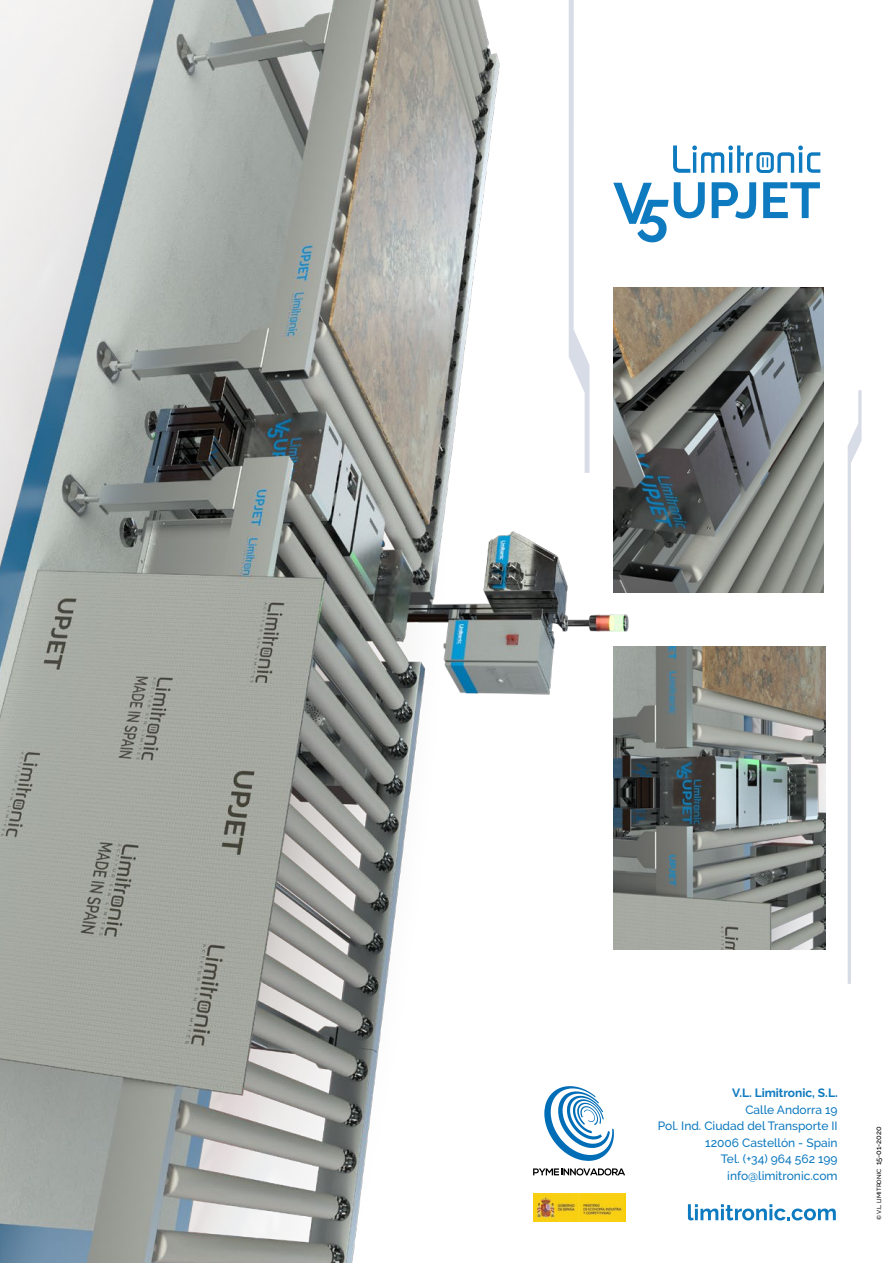
<style>
.page{position:relative;width:893px;height:1263px;background:#fff}
.page>*{position:absolute;margin:0;border:0;box-sizing:border-box;transform-origin:0 0}
.t1{font:500 12px/16.5px "Raleway";color:#0e7abf;text-align:right}
.t2{font:700 12px "Raleway";color:#0e7abf}
.t3{font:500 6px "Raleway";color:#000}
.s1{font-size:7.5px}
</style>
<div class="page">
<img style="left:0;top:0;width:648px;height:1263px">
<svg style="left:569px;top:0;width:20px;height:473px"></svg>
<svg style="left:848px;top:390px;width:13px;height:594px"></svg>
<svg style="left:688px;top:1204px;width:148px;height:16px"></svg>
<svg style="left:544px;top:1086px;width:70px;height:75px"></svg>
<svg style="left:533px;top:1168px;width:92px;height:7px"></svg>
<img style="left:533px;top:1193px;width:92px;height:29px">
<img style="left:613px;top:288px;width:211px;height:305px">
<img style="left:613px;top:646px;width:212px;height:303px">
<svg style="left:673px;top:145px;width:147px;height:28px"></svg>
<svg style="left:613px;top:182px;width:92px;height:60px"></svg>
<svg style="left:712px;top:182px;width:44px;height:37px"></svg>
<svg style="left:763px;top:182px;width:57px;height:36px"></svg>
<p class="t2" style="left:732px;top:1086px;width:107px">V.L. Limitronic, S.L.</p>
<p class="t1" style="left:658px;top:1101px;width:181px">Calle Andorra 19<br>Pol. Ind. Ciudad del Transporte II<br>12006 Castellón - Spain<br>Tel. (+34) 964 562 199 info@limitronic.com</p>
<p class="t3" style="left:875px;top:1220px;width:96px;rotate:-90deg">© V.L. LIMITRONIC <span class="s1">15-01-2020</span></p>
</div>
